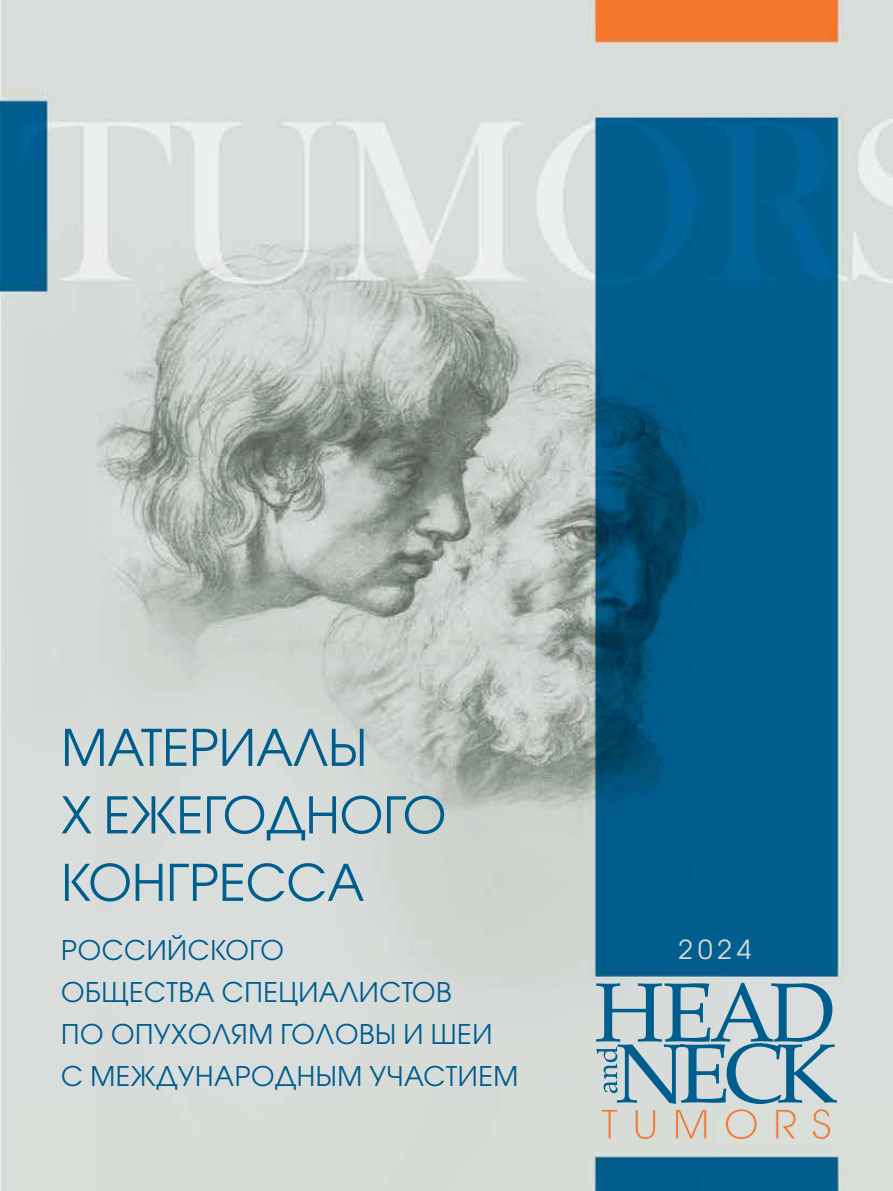
<style>
.page{position:relative;width:893px;height:1191px;background:#fff}
.page>*{position:absolute;margin:0;border:0;box-sizing:border-box;transform-origin:0 0}
.t1{font:50.1px/67.5px "Avant Garde Gothic C";color:#005e8f}
.t2{font:27px/42px "Avant Garde Gothic C";letter-spacing:.02em;color:#005e8f}
.t3{font:26.1px "Avant Garde Gothic C";color:#d6dad6}
</style>
<div class="page">
<img style="left:0;top:0;width:893px;height:1191px">
<svg style="left:596px;top:982px;width:241px;height:157px;background:#a8bdc5"></svg>
<h1 class="t1" style="left:61px;top:713px;width:386px">МАТЕРИАЛЫ<br>Х Ежегодного<br>КОНГ</h1>
<h1 class="t1" style="left:189px;top:848px;width:177px">РЕССА</h1>
<p class="t2" style="left:61px;top:929px;width:433px">РОССИЙСКОГО<br>ОБЩЕСТВА СПЕЦИАЛИСТОВ<br>ПО ОПУХОЛЯМ ГОЛОВЫ И ШЕИ с международным участием</p>
<p class="t3" style="left:679px;top:933px;width:74px">2024</p>
</div>
